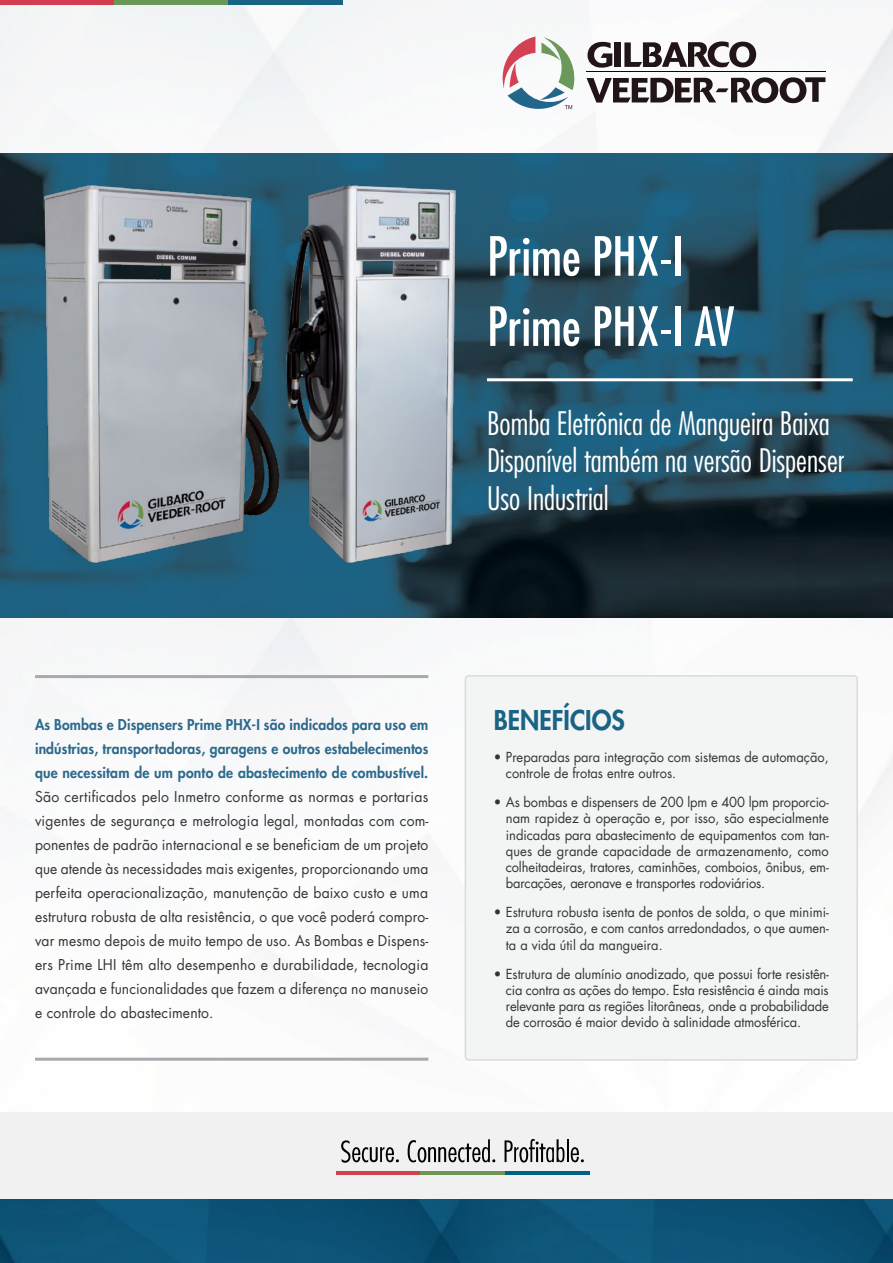
<style>
.page{position:relative;width:893px;height:1263px;background:#fff}
.page>*{position:absolute;margin:0;border:0;box-sizing:border-box;transform-origin:0 0}
.Titles{font:condensed 52.5px "Futura LT";color:#fff}
.Subtitles{font:300 condensed 31.5px/37.8px "Futura LT";color:#fff}
.t1{font:800 26.55px "Futura LT";color:#1a6387;scale:.95 1}
.Text{font:14.55px/24px "Futura LT";letter-spacing:.01em;color:#333334;text-align:justify;scale:.96 1}
.t2{font:13.5px/16.2px "Futura LT";color:#333334;text-align:justify;scale:.95 1}
.s1{font-weight:800;color:#2e6a8c}
</style>
<div class="page">
<img style="left:0;top:0;width:893px;height:154px">
<hr style="left:0;top:0;width:114px;height:4px;background:#d43c52">
<hr style="left:114px;top:0;width:114px;height:4px;background:#689756">
<hr style="left:228px;top:0;width:115px;height:4px;background:#186487">
<img style="left:0;top:154px;width:893px;height:464px">
<hr style="left:487px;top:378px;width:366px;height:3px;background:#fff">
<img style="left:0;top:1198px;width:893px;height:65px">
<div style="left:0;top:1112px;width:893px;height:86px;background:#f1f1f2"></div>
<svg style="left:341px;top:1140px;width:58px;height:23px"></svg>
<svg style="left:408px;top:1139px;width:87px;height:23px"></svg>
<svg style="left:505px;top:1139px;width:79px;height:23px"></svg>
<hr style="left:336px;top:1171px;width:85px;height:3px;background:#cf424d">
<hr style="left:421px;top:1171px;width:84px;height:3px;background:#6f9651">
<hr style="left:505px;top:1171px;width:85px;height:3px;background:#006085">
<hr style="left:35px;top:1058px;width:393px;height:3px;background:#a7a9ac">
<hr style="left:35px;top:675px;width:393px;height:3px;background:#a7a9ac">
<div style="left:465px;top:676px;width:392px;height:384px;background:#f3f4f4;border-radius:3px"></div>
<div style="left:465px;top:675px;width:393px;height:386px;border:2px solid #dadbdc;border-radius:3px"></div>
<svg style="left:587px;top:41px;width:25px;height:27px"></svg>
<div style="left:615px;top:42px;width:6px;height:25px;background:#211517"></div>
<svg style="left:503px;top:37px;width:75px;height:72px"></svg>
<svg style="left:624px;top:41px;width:132px;height:27px"></svg>
<svg style="left:587px;top:77px;width:238px;height:27px"></svg>
<hr style="left:586px;top:72px;width:239px;height:1px;background:#0d060e">
<img style="left:43px;top:174px;width:417px;height:392px">
<p class="Titles" style="left:487px;top:225px;width:198px">Prime PHX-I</p>
<p class="Titles" style="left:487px;top:295px;width:249px">Prime PHX-I AV</p>
<p class="Subtitles" style="left:487px;top:404px;width:359px">Bomba Eletrônica de Mangueira Baixa<br>Disponível também na versão Dispenser</p>
<p class="Subtitles" style="left:487px;top:480px;width:123px">Uso Industrial</p>
<p class="Text" style="left:35px;top:712px;width:411px"><span class="s1">As Bombas e Dispensers Prime PHX-I são indicados para uso em indústrias, transportadoras, garagens e outros estabelecimentos que necessitam de um ponto de abastecimento de combustível.<br></span>São certificados pelo Inmetro conforme as normas e portarias vigentes de segurança e metrologia legal, montadas com com&shy;ponentes de padrão internacional e se beneficiam de um projeto que atende às necessidades mais exigentes, proporcionando uma perfeita operacionalização, manutenção de baixo custo e uma estrutura robusta de alta resistência, o que você poderá compro&shy;var mesmo depois de muito tempo de uso. As Bombas e Dispens&shy;ers Prime LHI têm alto desempenho e durabilidade, tecnologia avançada e funcionalidades que fazem a diferença no manuseio e controle do abastecimento.</p>
<p class="t1" style="left:494px;top:702px;width:139px">BENEFÍCIOS</p>
<p class="t2" style="left:506px;top:749px;width:341px;text-indent:-12px">• Preparadas para integração com sistemas de automação, controle de frotas entre outros.</p>
<p class="t2" style="left:506px;top:794px;width:341px;text-indent:-12px">• As bombas e dispensers de 200 lpm e 400 lpm proporcio&shy;nam rapidez à operação e, por isso, são especialmente indicadas para abastecimento de equipamentos com tan&shy;ques de grande capacidade de armazenamento, como colheitadeiras, tratores, caminhões, comboios, ônibus, em&shy;barcações, aeronave e transportes rodoviários.</p>
<p class="t2" style="left:506px;top:904px;width:341px;text-indent:-12px">• Estrutura robusta isenta de pontos de solda, o que minimi&shy;za a corrosão, e com cantos arredondados, o que aumen&shy;ta a vida útil da mangueira.</p>
<p class="t2" style="left:506px;top:966px;width:341px;text-indent:-12px">• Estrutura de alumínio anodizado, que possui forte resistên&shy;cia contra as ações do tempo. Esta resistência é ainda mais relevante para as regiões litorâneas, onde a probabilidade de corrosão é maior devido à salinidade atmosférica.</p>
</div>
